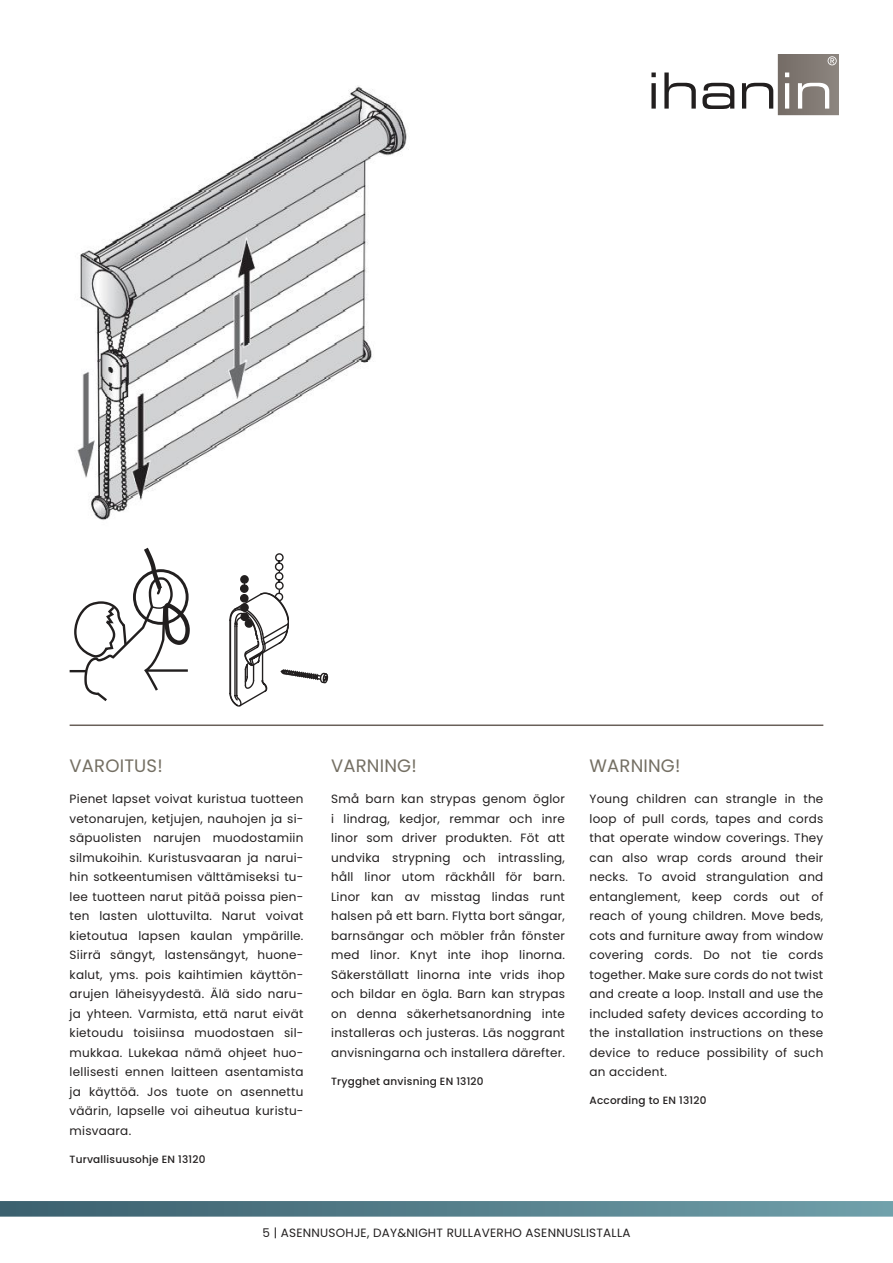
<style>
.page{position:relative;width:893px;height:1263px;background:#fff}
.page>*{position:absolute;margin:0;border:0;box-sizing:border-box;transform-origin:0 0}
.t1{font:18px "Poppins";letter-spacing:.01em;color:#746f63}
.t2{font:12px/19.5px "Poppins";letter-spacing:.02em;color:#221f1f;text-align:justify}
.t3{font:500 10.5px "Poppins";letter-spacing:.02em;color:#221f1f}
</style>
<div class="page">
<img style="left:0;top:1201px;width:893px;height:15px">
<img style="left:778px;top:54px;width:61px;height:61px">
<svg style="left:651px;top:73px;width:5px;height:4px"></svg>
<div style="left:651px;top:83px;width:5px;height:26px;background:#221f1f"></div>
<svg style="left:664px;top:73px;width:32px;height:36px"></svg>
<svg style="left:702px;top:83px;width:32px;height:26px"></svg>
<svg style="left:742px;top:83px;width:31px;height:26px"></svg>
<svg style="left:785px;top:73px;width:4px;height:4px"></svg>
<hr style="left:785px;top:83px;width:4px;height:26px;background:#fff">
<svg style="left:798px;top:83px;width:31px;height:26px"></svg>
<svg style="left:828px;top:56px;width:9px;height:9px"></svg>
<img style="left:77px;top:85px;width:332px;height:436px">
<svg style="left:229px;top:553px;width:100px;height:154px"></svg>
<div style="left:241px;top:604px;width:7px;height:7px;background:#221f1f;border-radius:4px"></div>
<div style="left:240px;top:603px;width:9px;height:9px;border:1px solid #221f1f;border-radius:50%"></div>
<div style="left:241px;top:595px;width:7px;height:7px;background:#221f1f;border-radius:4px"></div>
<div style="left:240px;top:594px;width:9px;height:9px;border:1px solid #221f1f;border-radius:50%"></div>
<div style="left:241px;top:585px;width:7px;height:7px;background:#221f1f;border-radius:4px"></div>
<div style="left:240px;top:584px;width:9px;height:9px;border:1px solid #221f1f;border-radius:50%"></div>
<div style="left:241px;top:576px;width:7px;height:7px;background:#221f1f;border-radius:4px"></div>
<div style="left:240px;top:575px;width:9px;height:9px;border:1px solid #221f1f;border-radius:50%"></div>
<div style="left:241px;top:613px;width:7px;height:7px;background:#221f1f;border-radius:4px"></div>
<div style="left:240px;top:612px;width:9px;height:9px;border:1px solid #221f1f;border-radius:50%"></div>
<svg style="left:70px;top:548px;width:120px;height:153px"></svg>
<hr style="left:70px;top:724px;width:753px;height:2px;background:#696059">
<h1 class="t1" style="left:70px;top:756px;width:95px">VAROITUS!</h1>
<p class="t2" style="left:70px;top:790px;width:235px">Pienet lapset voivat kuristua tuotteen vetonarujen, ketjujen, nauhojen ja si&shy;säpuolisten narujen muodostamiin silmukoihin. Kuristusvaaran ja narui&shy;hin sotkeentumisen välttämiseksi tu&shy;lee tuotteen narut pitää poissa pien&shy;ten lasten ulottuvilta. Narut voivat kietoutua lapsen kaulan ympärille.<br>Siirrä sängyt, lastensängyt, huone&shy;kalut, yms. pois kaihtimien käyttön&shy;arujen läheisyydestä. Älä sido naru&shy;ja yhteen. Varmista, että narut eivät kietoudu toisiinsa muodostaen sil&shy;mukkaa. Lukekaa nämä ohjeet huo&shy;lellisesti ennen laitteen asentamista ja käyttöä. Jos tuote on asennettu väärin, lapselle voi aiheutua kuristu&shy;misvaara.</p>
<p class="t3" style="left:70px;top:1154px;width:137px">Turvallisuusohje EN 13120</p>
<h1 class="t1" style="left:331px;top:756px;width:87px">VARNING!</h1>
<p class="t2" style="left:331px;top:790px;width:235px">Små barn kan strypas genom öglor i lindrag, kedjor, remmar och inre linor som driver produkten. Föt att undvika strypning och intrassling, håll linor utom räckhåll för barn.<br>Linor kan av misstag lindas runt halsen på ett barn. Flytta bort sängar, barnsängar och möbler från fönster med linor. Knyt inte ihop linorna.<br>Säkerställatt linorna inte vrids ihop och bildar en ögla. Barn kan strypas on denna säkerhetsanordning inte installeras och justeras. Läs noggrant anvisningarna och installera därefter.</p>
<p class="t3" style="left:331px;top:1076px;width:154px">Trygghet anvisning EN 13120</p>
<h1 class="t1" style="left:589px;top:756px;width:93px">WARNING!</h1>
<p class="t2" style="left:589px;top:790px;width:235px">Young children can strangle in the loop of pull cords, tapes and cords that operate window coverings. They can also wrap cords around their necks. To avoid strangulation and entanglement, keep cords out of reach of young children. Move beds, cots and furniture away from window covering cords. Do not tie cords together. Make sure cords do not twist and create a loop. Install and use the included safety devices according to the installation instructions on these device to reduce possibility of such an accident.</p>
<p class="t3" style="left:589px;top:1096px;width:118px">According to EN 13120</p>
<p class="t2" style="left:262px;top:1224px;width:370px">5 | ASENNUSOHJE, DAY&amp;NIGHT RULLAVERHO ASENNUSLISTALLA</p>
</div>
